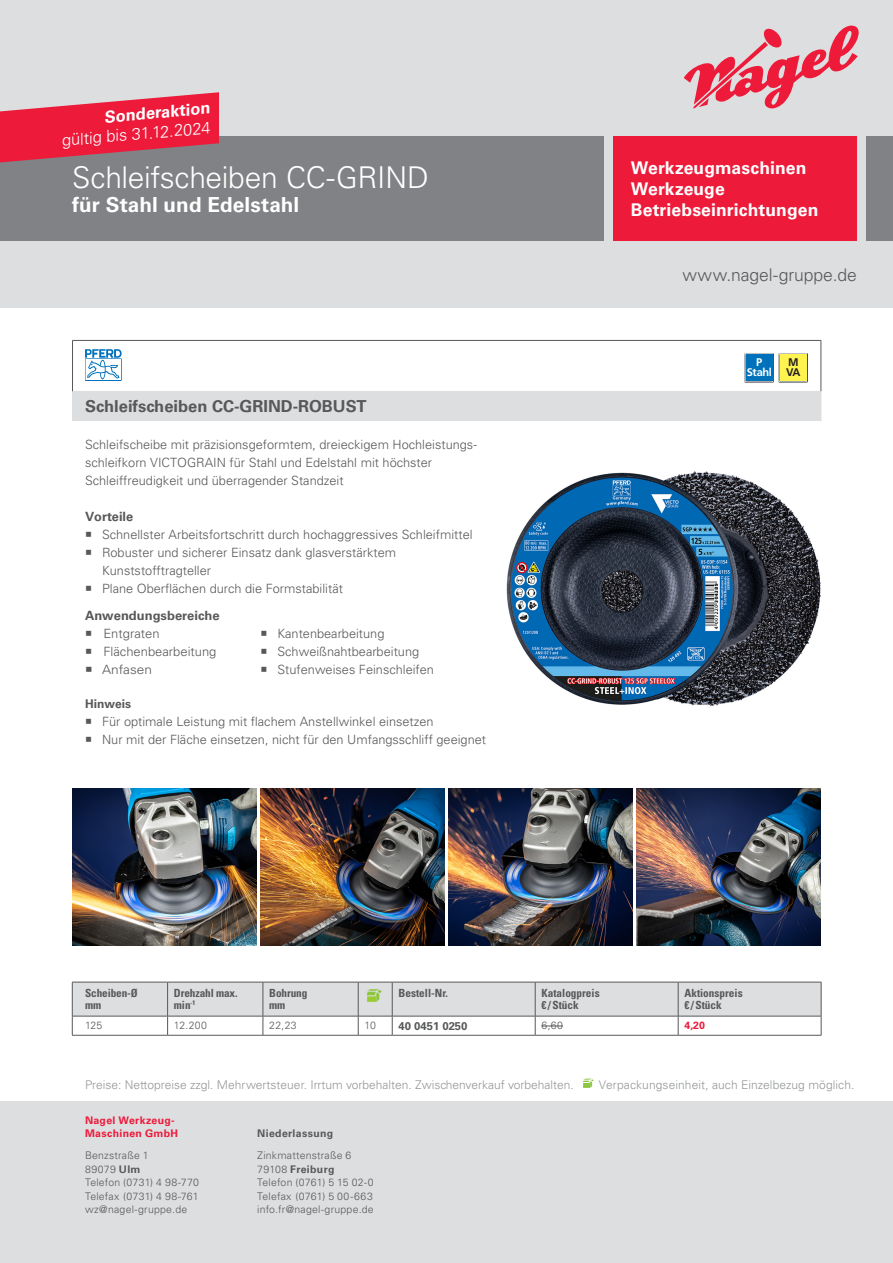
<style>
.page{position:relative;width:893px;height:1263px;background:#fff}
.page>*{position:absolute;margin:0;border:0;box-sizing:border-box;transform-origin:0 0}
.t1{font:300 30px "Univers LT Std";letter-spacing:-.01em;color:#fff}
.t2{font:700 20.7px "Univers LT Std";letter-spacing:.005em;color:#fff}
.t3{font:700 17.55px/21px "Univers LT Std";letter-spacing:.005em;color:#fff}
.t4{font:300 17.55px "Univers LT Std";letter-spacing:-.005em;color:#57585a}
.t5{font:700 16.5px "Univers LT Std";color:#57585a}
.t6{font:300 16.5px "Univers LT Std";color:#fff}
.t7{font:700 16.5px "Univers LT Std";color:#fff}
.t8{font:300 12.75px/18px "Univers LT Std";color:#57585a}
.t9{font:700 12.75px "Univers LT Std";color:#57585a}
.t10{font:300 12.75px "Univers LT Std";color:#57585a;scale:1.07 1}
.t11{font:300 12px "Univers LT Std";color:#939598}
.t12{font:700 12px "Univers LT Std";color:#57585a}
.t13{font:700 condensed 11.25px/12px "Univers LT Std";color:#57585a}
.t14{font:700 11.25px "Univers LT Std";color:#57585a}
.t15{font:700 11.1px/9.9px "Frutiger LT Pro";letter-spacing:-.05em;color:#fff;text-align:center}
.t16{font:700 11.1px/9.9px "Frutiger LT Pro";color:#231f20}
.t17{font:300 10.5px/13.5px "Univers LT Std";letter-spacing:.02em;color:#57585a}
.t18{font:700 10.5px/13.5px "Univers LT Std";letter-spacing:.03em;color:#ed1a3a}
.t19{font:700 10.5px "Univers LT Std";letter-spacing:.035em;color:#57585a}
.s1{font-weight:700}
</style>
<div class="page">
<div style="left:0;top:0;width:893px;height:308px;background:#dddee0"></div>
<div style="left:866px;top:137px;width:27px;height:104px;background:#808285"></div>
<div style="left:0;top:137px;width:604px;height:104px;background:#808285"></div>
<div style="left:613px;top:137px;width:244px;height:104px;background:#ed1a3a"></div>
<svg style="left:655px;top:25px;width:232px;height:112px"></svg>
<div style="left:0;top:1101px;width:893px;height:162px;background:#dddee0"></div>
<div style="left:73px;top:391px;width:748px;height:30px;background:#dddee0"></div>
<svg style="left:72px;top:392px;width:1px;height:29px"></svg>
<hr style="left:72px;top:391px;width:749px;height:1px;background:#dddee0">
<hr style="left:821px;top:341px;width:1px;height:50px;background:#57585a">
<svg style="left:821px;top:392px;width:1px;height:29px"></svg>
<hr style="left:72px;top:341px;width:1px;height:50px;background:#57585a">
<hr style="left:72px;top:340px;width:749px;height:1px;background:#57585a">
<svg style="left:85px;top:349px;width:37px;height:32px"></svg>
<hr style="left:358px;top:1035px;width:34px;height:1px;background:#57585a">
<hr style="left:72px;top:1035px;width:96px;height:1px;background:#57585a">
<hr style="left:168px;top:1035px;width:95px;height:1px;background:#57585a">
<hr style="left:263px;top:1035px;width:95px;height:1px;background:#57585a">
<hr style="left:392px;top:1035px;width:143px;height:1px;background:#57585a">
<hr style="left:535px;top:1035px;width:143px;height:1px;background:#57585a">
<hr style="left:678px;top:1035px;width:143px;height:1px;background:#57585a">
<svg style="left:72px;top:982px;width:750px;height:53px"></svg>
<img style="left:506px;top:472px;width:315px;height:233px">
<img style="left:637px;top:788px;width:184px;height:157px">
<img style="left:72px;top:788px;width:184px;height:157px">
<img style="left:260px;top:788px;width:184px;height:157px">
<img style="left:449px;top:788px;width:183px;height:157px">
<svg style="left:744px;top:353px;width:64px;height:30px"></svg>
<div style="left:780px;top:355px;width:26px;height:26px;background:#fff34f"></div>
<svg style="left:582px;top:1078px;width:12px;height:10px"></svg>
<svg style="left:0;top:92px;width:219px;height:70px"></svg>
<p class="t7" style="left:104px;top:111px;width:108px;rotate:-5deg">Sonderaktion</p>
<p class="t6" style="left:61px;top:134px;width:150px;rotate:-5deg">gültig bis 31.12.2024</p>
<h1 class="t1" style="left:72px;top:165px;width:358px">Schleifscheiben CC-GRIND</h1>
<h2 class="t2" style="left:72px;top:196px;width:229px">für Stahl und Edelstahl</h2>
<p class="t5" style="left:85px;top:400px;width:283px">Schleifscheiben CC-GRIND-ROBUST</p>
<p class="t8" style="left:85px;top:437px;width:393px">Schleifscheibe mit präzisionsgeformtem, dreieckigem Hochleistungs&shy;schleifkorn VICTOGRAIN für Stahl und Edelstahl mit höchster<br>Schleiffreudigkeit und überragender Standzeit</p>
<p class="t9" style="left:85px;top:512px;width:50px">Vorteile</p>
<p class="t8" style="left:85px;top:527px;width:389px">○ Schnellster Arbeitsfortschritt durch hochaggressives Schleifmittel</p>
<p class="t8" style="left:102px;top:545px;width:296px;text-indent:-17px">○ Robuster und sicherer Einsatz dank glasverstärktem<br>Kunststofftragteller</p>
<p class="t8" style="left:85px;top:576px;width:259px;line-height:27px">○ Plane Oberflächen durch die Formstabilität<br><span class="s1">Anwendungsbereiche</span></p>
<p class="t8" style="left:85px;top:626px;width:76px">○ Entgraten</p>
<p class="t8" style="left:85px;top:644px;width:133px">○ Flächenbearbeitung</p>
<p class="t10" style="left:85px;top:665px;width:64px">○ Anfasen</p>
<p class="t12" style="left:85px;top:699px;width:48px">Hinweis</p>
<p class="t8" style="left:85px;top:714px;width:350px">○ Für optimale Leistung mit flachem Anstellwinkel einsetzen</p>
<p class="t8" style="left:85px;top:732px;width:403px">○ Nur mit der Fläche einsetzen, nicht für den Umfangsschliff geeignet</p>
<p class="t8" style="left:260px;top:626px;width:126px">○ Kantenbearbeitung</p>
<p class="t8" style="left:260px;top:644px;width:160px">○ Schweißnahtbearbeitung</p>
<p class="t8" style="left:260px;top:662px;width:175px">○ Stufenweises Feinschleifen</p>
<h3 class="t3" style="left:631px;top:159px;width:189px">Werkzeugmaschinen<br>Werkzeuge<br>Betriebseinrichtungen</h3>
<h3 class="t4" style="left:682px;top:268px;width:176px">www.nagel-gruppe.de</h3>
<p class="t15" style="left:747px;top:357px;width:26px">P<br>Stahl</p>
<p class="t16" style="left:786px;top:357px;width:16px">M<br>VA</p>
<p class="t13" style="left:85px;top:988px;width:54px">Scheiben-Ø mm</p>
<p class="t13" style="left:174px;top:988px;width:65px">Drehzahl max. min<sup>-1</sup></p>
<p class="t13" style="left:269px;top:988px;width:40px">Bohrung mm</p>
<p class="t13" style="left:399px;top:988px;width:51px">Bestell-Nr.</p>
<p class="t13" style="left:542px;top:988px;width:60px">Katalogpreis € / Stück</p>
<p class="t13" style="left:684px;top:988px;width:60px">Aktionspreis € / Stück</p>
<p class="t17" style="left:85px;top:1020px;width:19px">125</p>
<p class="t17" style="left:174px;top:1020px;width:35px">12.200</p>
<p class="t17" style="left:269px;top:1020px;width:29px">22,23</p>
<p class="t17" style="left:365px;top:1020px;width:13px">10</p>
<p class="t14" style="left:399px;top:1021px;width:70px">40 0451 0250</p>
<p class="t17" style="left:542px;top:1020px;width:23px">6,60</p>
<p class="t18" style="left:685px;top:1020px;width:22px">4,20</p>
<p class="t11" style="left:85px;top:1080px;width:490px">Preise: Nettopreise zzgl. Mehrwertsteuer. Irrtum vorbehalten. Zwischenverkauf vorbehalten.</p>
<p class="t18" style="left:85px;top:1114px;width:95px">Nagel Werkzeug-<br>Maschinen GmbH</p>
<p class="t17" style="left:85px;top:1149px;width:115px">Benzstraße 1<br>89079 <span class="s1">Ulm<br></span>Telefon (0731) 4 98-770<br>Telefax (0731) 4 98-761 wz@nagel-gruppe.de</p>
<p class="t19" style="left:257px;top:1129px;width:77px">Niederlassung</p>
<p class="t17" style="left:257px;top:1149px;width:118px">Zinkmattenstraße 6<br>79108 <span class="s1">Freiburg<br></span>Telefon (0761) 5 15 02-0<br>Telefax (0761) 5 00-663 info.fr@nagel-gruppe.de</p>
<p class="t11" style="left:599px;top:1080px;width:257px">Verpackungseinheit, auch Einzelbezug möglich.</p>
</div>
